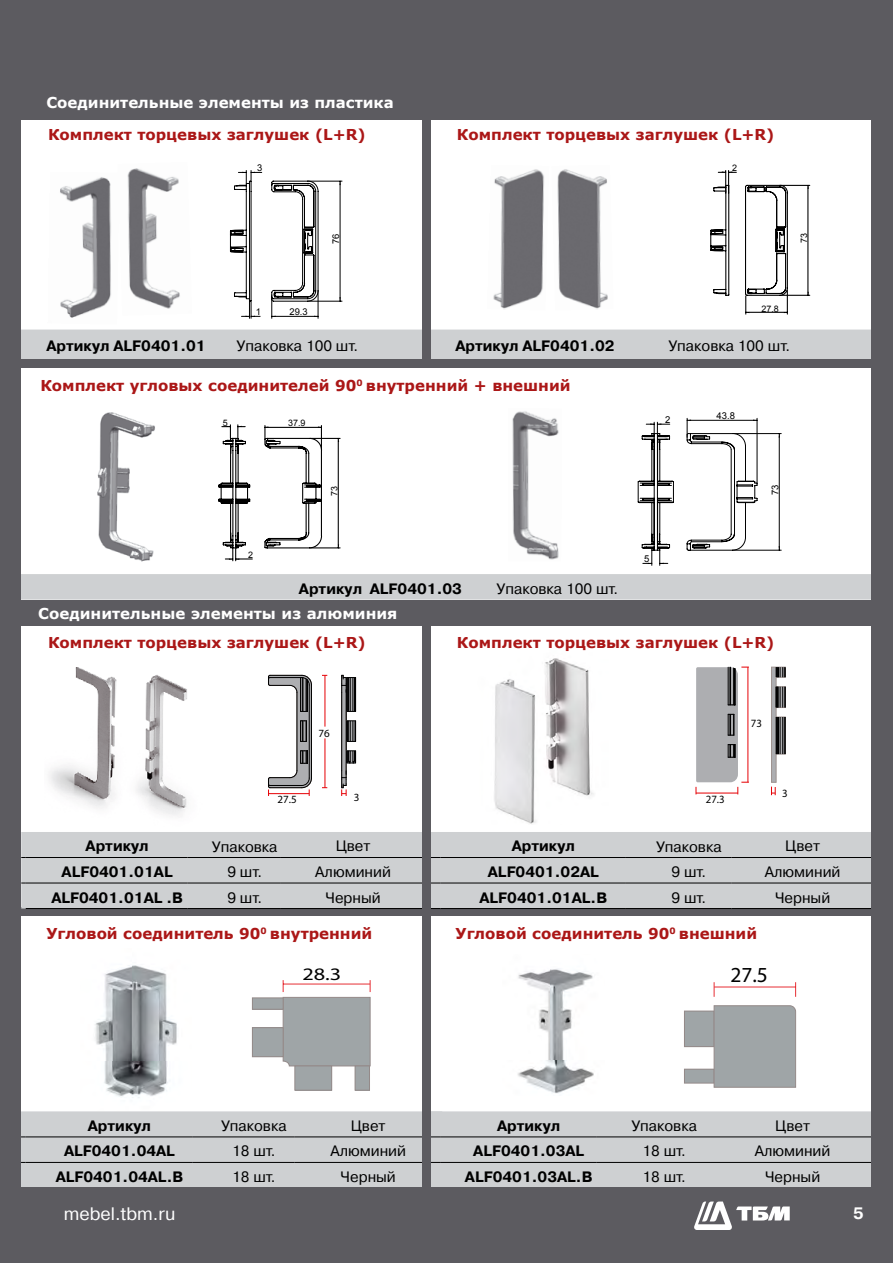
<style>
.page{position:relative;width:893px;height:1263px;background:#fff}
.page>*{position:absolute;margin:0;border:0;box-sizing:border-box;transform-origin:0 0}
.t1{font:700 21.45px "Gotham";color:#000}
.t2{font:18px "Pragmatica C";color:#fff}
.t3{font:700 17.55px "Gotham";color:#000;scale:1.27 1}
.t4{font:700 16.5px "Pragmatica C";color:#fff}
.t5{font:700 15px "Verdana";color:#ab1717}
.t6{font:700 15px "Pragmatica C";color:#000}
.t7{font:15px "Pragmatica C";color:#000}
.t8{font:700 15px "Verdana";color:#fff}
.t9{font:700 11.1px "Gotham";color:#000}
.t10{font:700 10.95px "Gotham";color:#000}
.t11{font:9.45px "Arial";color:#000}
.t12{font:9.3px "Arial";color:#000}
.t13{font:9px "Arial";color:#000}
</style>
<div class="page">
<img style="left:49px;top:667px;width:138px;height:149px">
<hr style="left:325px;top:675px;width:1px;height:52px;background:#e60005">
<hr style="left:325px;top:738px;width:1px;height:50px;background:#e60005">
<svg style="left:268px;top:675px;width:44px;height:121px"></svg>
<svg style="left:341px;top:675px;width:15px;height:121px"></svg>
<img style="left:494px;top:658px;width:100px;height:166px">
<svg style="left:771px;top:667px;width:15px;height:128px"></svg>
<hr style="left:776px;top:717px;width:1px;height:37px;background:#000">
<svg style="left:696px;top:667px;width:53px;height:127px"></svg>
<hr style="left:748px;top:667px;width:1px;height:115px;background:#e60005">
<div style="left:21px;top:330px;width:401px;height:29px;background:#ced0d2"></div>
<div style="left:431px;top:330px;width:441px;height:29px;background:#ced0d2"></div>
<div style="left:10px;top:600px;width:883px;height:25px;background:#5c5b60"></div>
<div style="left:10px;top:82px;width:883px;height:38px;background:#5c5b60"></div>
<div style="left:10px;top:907px;width:883px;height:9px;background:#5c5b60"></div>
<div style="left:10px;top:359px;width:883px;height:8px;background:#5c5b60"></div>
<div style="left:422px;top:68px;width:9px;height:294px;background:#5c5b60"></div>
<img style="left:60px;top:177px;width:51px;height:141px">
<img style="left:557px;top:169px;width:51px;height:140px">
<img style="left:493px;top:169px;width:51px;height:140px">
<img style="left:127px;top:168px;width:53px;height:141px">
<svg style="left:229px;top:170px;width:90px;height:148px"></svg>
<hr style="left:308px;top:181px;width:34px;height:1px;background:#000">
<hr style="left:308px;top:301px;width:34px;height:1px;background:#000">
<hr style="left:340px;top:181px;width:1px;height:120px;background:#000">
<svg style="left:710px;top:170px;width:78px;height:144px"></svg>
<hr style="left:746px;top:312px;width:41px;height:1px;background:#000">
<hr style="left:780px;top:185px;width:30px;height:1px;background:#000">
<hr style="left:780px;top:295px;width:30px;height:1px;background:#000">
<hr style="left:807px;top:185px;width:1px;height:110px;background:#000">
<img style="left:95px;top:965px;width:82px;height:133px">
<img style="left:517px;top:968px;width:77px;height:126px">
<div style="left:684px;top:1011px;width:30px;height:36px;background:#9fa5a7"></div>
<div style="left:684px;top:1011px;width:30px;height:36px;border:1px solid #948a89"></div>
<div style="left:684px;top:1069px;width:30px;height:14px;background:#9fa5a7"></div>
<div style="left:684px;top:1069px;width:30px;height:14px;border:1px solid #948a89"></div>
<div style="left:714px;top:1005px;width:82px;height:82px;background:#9fa5a7"></div>
<svg style="left:714px;top:982px;width:1px;height:15px"></svg>
<hr style="left:714px;top:987px;width:82px;height:1px;background:#e72e34">
<svg style="left:795px;top:982px;width:1px;height:15px"></svg>
<div style="left:355px;top:1066px;width:14px;height:24px;background:#9fa5a7"></div>
<div style="left:355px;top:1066px;width:15px;height:24px;border:1px solid #948a89"></div>
<div style="left:295px;top:1066px;width:37px;height:24px;background:#9fa5a7"></div>
<div style="left:295px;top:1066px;width:37px;height:24px;border:1px solid #948a89"></div>
<div style="left:252px;top:1028px;width:31px;height:29px;background:#9fa5a7"></div>
<div style="left:252px;top:1027px;width:31px;height:30px;border:1px solid #948a89"></div>
<div style="left:252px;top:998px;width:31px;height:11px;background:#9fa5a7"></div>
<div style="left:252px;top:998px;width:31px;height:11px;border:1px solid #948a89"></div>
<svg style="left:283px;top:980px;width:88px;height:86px"></svg>
<div style="left:21px;top:1111px;width:851px;height:76px;background:#ced0d2"></div>
<hr style="left:440px;top:1162px;width:156px;height:1px;background:#000">
<hr style="left:596px;top:1162px;width:115px;height:1px;background:#000">
<hr style="left:711px;top:1136px;width:163px;height:1px;background:#000">
<hr style="left:711px;top:1162px;width:163px;height:1px;background:#000">
<div style="left:21px;top:832px;width:851px;height:77px;background:#ced0d2"></div>
<hr style="left:440px;top:908px;width:185px;height:1px;background:#000">
<hr style="left:625px;top:908px;width:106px;height:1px;background:#000">
<hr style="left:731px;top:883px;width:143px;height:1px;background:#000">
<hr style="left:731px;top:908px;width:143px;height:1px;background:#000">
<hr style="left:731px;top:857px;width:143px;height:1px;background:#000">
<div style="left:21px;top:574px;width:851px;height:26px;background:#ced0d2"></div>
<img style="left:97px;top:412px;width:58px;height:150px">
<img style="left:512px;top:411px;width:47px;height:149px">
<hr style="left:310px;top:438px;width:30px;height:1px;background:#000">
<hr style="left:310px;top:547px;width:30px;height:1px;background:#000">
<hr style="left:338px;top:438px;width:1px;height:110px;background:#000">
<svg style="left:218px;top:425px;width:105px;height:136px"></svg>
<hr style="left:733px;top:433px;width:48px;height:1px;background:#000">
<hr style="left:733px;top:550px;width:48px;height:1px;background:#000">
<hr style="left:779px;top:434px;width:1px;height:116px;background:#000">
<svg style="left:637px;top:418px;width:121px;height:147px"></svg>
<hr style="left:757px;top:418px;width:1px;height:65px;background:#000">
<hr style="left:687px;top:420px;width:70px;height:1px;background:#000">
<div style="left:423px;top:622px;width:8px;height:575px;background:#5c5b60"></div>
<div style="left:872px;top:81px;width:21px;height:1182px;background:#5c5b60"></div>
<div style="left:0;top:81px;width:21px;height:1182px;background:#5c5b60"></div>
<div style="left:0;top:0;width:893px;height:94px;background:#5c5b60"></div>
<div style="left:0;top:1187px;width:893px;height:76px;background:#5c5b60"></div>
<svg style="left:694px;top:1201px;width:96px;height:29px"></svg>
<p class="t8" style="left:46px;top:92px;width:349px">Соединительные элементы из пластика</p>
<p class="t5" style="left:48px;top:124px;width:319px">Комплект торцевых заглушек (L+R)</p>
<p class="t12" style="left:257px;top:162px;width:7px">3</p>
<p class="t5" style="left:457px;top:124px;width:319px">Комплект торцевых заглушек (L+R)</p>
<p class="t13" style="left:732px;top:162px;width:6px">2</p>
<p class="t12" style="left:330px;top:244px;width:12px;rotate:-90deg">76</p>
<p class="t13" style="left:798px;top:243px;width:11px;rotate:-90deg">73</p>
<p class="t12" style="left:256px;top:306px;width:7px">1</p>
<p class="t12" style="left:289px;top:306px;width:20px">29.3</p>
<p class="t13" style="left:761px;top:302px;width:19px">27.8</p>
<p class="t6" style="left:46px;top:338px;width:161px">Артикул ALF0401.01</p>
<p class="t7" style="left:237px;top:338px;width:123px">Упаковка 100 шт.</p>
<p class="t6" style="left:455px;top:338px;width:161px">Артикул ALF0401.02</p>
<p class="t7" style="left:668px;top:338px;width:123px">Упаковка 100 шт.</p>
<p class="t5" style="left:40px;top:374px;width:532px">Комплект угловых соединителей 90<sup>0</sup> внутренний + внешний</p>
<p class="t13" style="left:223px;top:416px;width:6px">5</p>
<p class="t13" style="left:288px;top:417px;width:19px">37.9</p>
<p class="t13" style="left:248px;top:549px;width:6px">2</p>
<p class="t13" style="left:328px;top:496px;width:11px;rotate:-90deg">73</p>
<p class="t6" style="left:299px;top:580px;width:165px">Артикул ALF0401.03</p>
<p class="t7" style="left:497px;top:580px;width:123px">Упаковка 100 шт.</p>
<p class="t8" style="left:38px;top:603px;width:361px">Соединительные элементы из алюминия</p>
<p class="t11" style="left:665px;top:414px;width:7px">2</p>
<p class="t11" style="left:644px;top:553px;width:7px">5</p>
<p class="t11" style="left:717px;top:410px;width:20px">43.8</p>
<p class="t11" style="left:769px;top:495px;width:12px;rotate:-90deg">73</p>
<p class="t5" style="left:48px;top:632px;width:319px">Комплект торцевых заглушек (L+R)</p>
<p class="t5" style="left:457px;top:632px;width:319px">Комплект торцевых заглушек (L+R)</p>
<p class="t10" style="left:319px;top:726px;width:13px">76</p>
<p class="t10" style="left:277px;top:793px;width:21px">27.5</p>
<p class="t10" style="left:354px;top:790px;width:7px">3</p>
<p class="t9" style="left:706px;top:792px;width:20px">27.3</p>
<p class="t9" style="left:751px;top:717px;width:13px">73</p>
<p class="t9" style="left:782px;top:786px;width:7px">3</p>
<p class="t6" style="left:86px;top:838px;width:65px">Артикул</p>
<p class="t7" style="left:212px;top:838px;width:67px">Упаковка</p>
<p class="t7" style="left:336px;top:838px;width:36px">Цвет</p>
<p class="t6" style="left:62px;top:863px;width:113px">ALF0401.01AL</p>
<p class="t7" style="left:227px;top:863px;width:36px">9 шт.</p>
<p class="t7" style="left:315px;top:863px;width:77px">Алюминий</p>
<p class="t6" style="left:51px;top:889px;width:133px">ALF0401.01AL .B</p>
<p class="t7" style="left:227px;top:889px;width:36px">9 шт.</p>
<p class="t7" style="left:326px;top:889px;width:57px">Черный</p>
<p class="t6" style="left:512px;top:838px;width:65px">Артикул</p>
<p class="t7" style="left:656px;top:838px;width:67px">Упаковка</p>
<p class="t7" style="left:785px;top:838px;width:36px">Цвет</p>
<p class="t6" style="left:488px;top:863px;width:112px">ALF0401.02AL</p>
<p class="t7" style="left:671px;top:863px;width:36px">9 шт.</p>
<p class="t7" style="left:765px;top:863px;width:77px">Алюминий</p>
<p class="t6" style="left:479px;top:889px;width:129px">ALF0401.01AL.B</p>
<p class="t7" style="left:671px;top:889px;width:36px">9 шт.</p>
<p class="t7" style="left:775px;top:889px;width:57px">Черный</p>
<p class="t5" style="left:47px;top:923px;width:327px">Угловой соединитель 90<sup>0</sup> внутренний</p>
<p class="t5" style="left:456px;top:923px;width:303px">Угловой соединитель 90<sup>0</sup> внешний</p>
<p class="t3" style="left:302px;top:963px;width:32px">28.3</p>
<p class="t6" style="left:88px;top:1117px;width:65px">Артикул</p>
<p class="t7" style="left:221px;top:1117px;width:67px">Упаковка</p>
<p class="t7" style="left:351px;top:1117px;width:36px">Цвет</p>
<p class="t6" style="left:64px;top:1143px;width:112px">ALF0401.04AL</p>
<p class="t7" style="left:232px;top:1143px;width:45px">18 шт.</p>
<p class="t7" style="left:330px;top:1143px;width:77px">Алюминий</p>
<p class="t6" style="left:56px;top:1168px;width:129px">ALF0401.04AL.B</p>
<p class="t7" style="left:232px;top:1168px;width:45px">18 шт.</p>
<p class="t7" style="left:341px;top:1168px;width:57px">Черный</p>
<h1 class="t1" style="left:730px;top:961px;width:39px">27.5</h1>
<p class="t6" style="left:497px;top:1117px;width:65px">Артикул</p>
<p class="t7" style="left:631px;top:1117px;width:67px">Упаковка</p>
<p class="t7" style="left:775px;top:1117px;width:36px">Цвет</p>
<p class="t6" style="left:473px;top:1143px;width:112px">ALF0401.03AL</p>
<p class="t7" style="left:642px;top:1143px;width:45px">18 шт.</p>
<p class="t7" style="left:755px;top:1143px;width:77px">Алюминий</p>
<p class="t6" style="left:465px;top:1168px;width:129px">ALF0401.03AL.B</p>
<p class="t7" style="left:642px;top:1168px;width:45px">18 шт.</p>
<p class="t7" style="left:765px;top:1168px;width:57px">Черный</p>
<p class="t2" style="left:64px;top:1204px;width:113px">mebel.tbm.ru</p>
<p class="t4" style="left:853px;top:1204px;width:12px">5</p>
</div>
